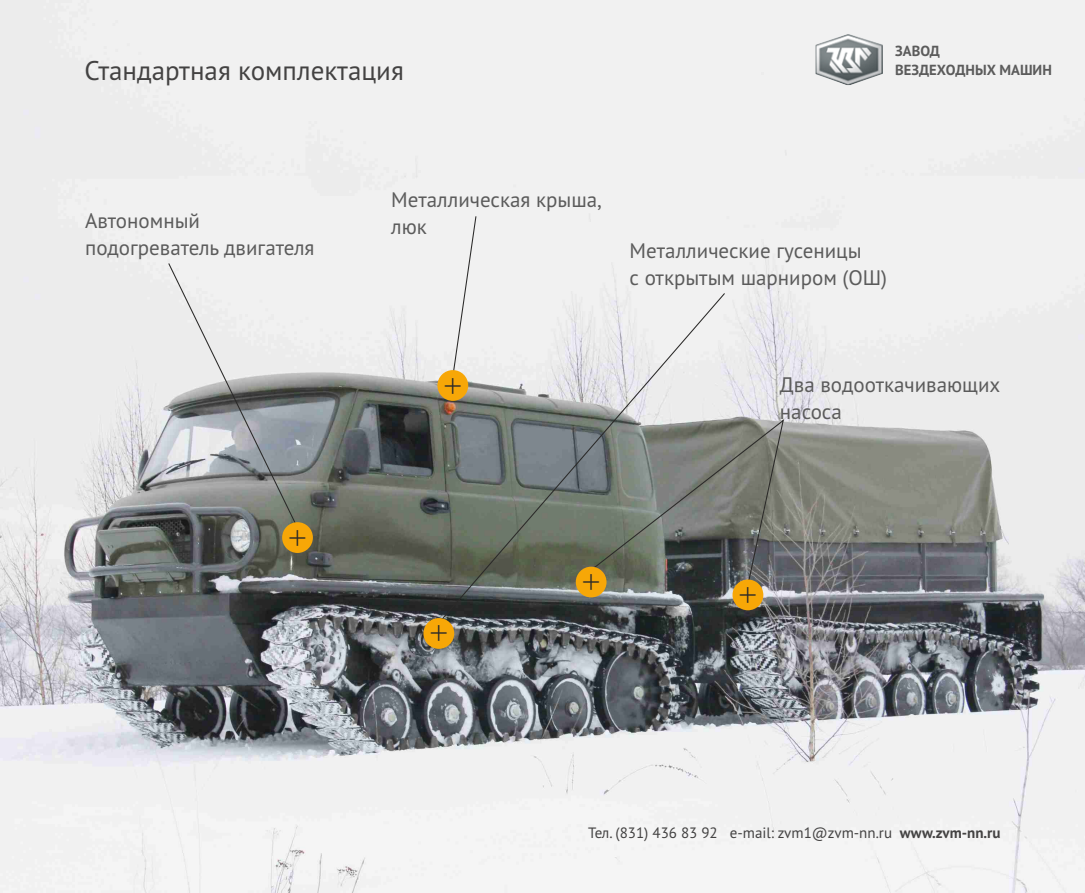
<style>
.page{position:relative;width:1085px;height:893px;background:#fff}
.page>*{position:absolute;margin:0;border:0;box-sizing:border-box;transform-origin:0 0}
.t1{font:300 34.05px "Open Sans";color:#2b2a29}
.t2{font:27px "PT Sans";color:#434242}
.t3{font:21px/27.2px "PT Sans";color:#5b5b5b}
.t4{font:15px "PT Sans";color:#434242}
.t5{font:700 14.55px/18.9px "PT Sans";color:#5b5b5b}
.s1{font-weight:700}
</style>
<div class="page">
<img style="left:0;top:0;width:1084px;height:893px">
<img style="left:815px;top:34px;width:67px;height:51px">
<svg style="left:167px;top:262px;width:132px;height:267px"></svg>
<svg style="left:451px;top:215px;width:26px;height:77px"></svg>
<svg style="left:726px;top:418px;width:58px;height:170px;background:#72746f"></svg>
<svg style="left:437px;top:292px;width:289px;height:333px"></svg>
<div style="left:437px;top:370px;width:31px;height:31px;background:#f7a707;border-radius:50%"></div>
<div style="left:282px;top:522px;width:31px;height:31px;background:#f7a707;border-radius:50%"></div>
<div style="left:575px;top:567px;width:31px;height:30px;background:#f7a707;border-radius:50%"></div>
<div style="left:423px;top:618px;width:31px;height:31px;background:#f7a707;border-radius:50%"></div>
<div style="left:732px;top:579px;width:31px;height:31px;background:#f7a707;border-radius:50%"></div>
<p class="t2" style="left:85px;top:52px;width:321px">Стандартная комплектация</p>
<p class="t5" style="left:895px;top:41px;width:158px">ЗАВОД<br>ВЕЗДЕХОДНЫХ МАШИН</p>
<p class="t3" style="left:85px;top:207px;width:231px">Автономный подогреватель двигателя</p>
<p class="t3" style="left:391px;top:186px;width:212px">Металлическая крыша, люк</p>
<p class="t3" style="left:629px;top:237px;width:259px">Металлические гусеницы<br>с открытым шарниром (ОШ)</p>
<h1 class="t1" style="left:443px;top:371px;width:21px">+</h1>
<p class="t3" style="left:779px;top:371px;width:222px">Два водооткачивающих насоса</p>
<h1 class="t1" style="left:288px;top:523px;width:21px">+</h1>
<h1 class="t1" style="left:429px;top:619px;width:21px">+</h1>
<h1 class="t1" style="left:581px;top:568px;width:21px">+</h1>
<h1 class="t1" style="left:738px;top:581px;width:21px">+</h1>
<p class="t4" style="left:588px;top:823px;width:414px">Тел. (831) 436 83 92 e-mail: zvm1@zvm-nn.ru <span class="s1">www.zvm-nn.ru</span></p>
</div>
